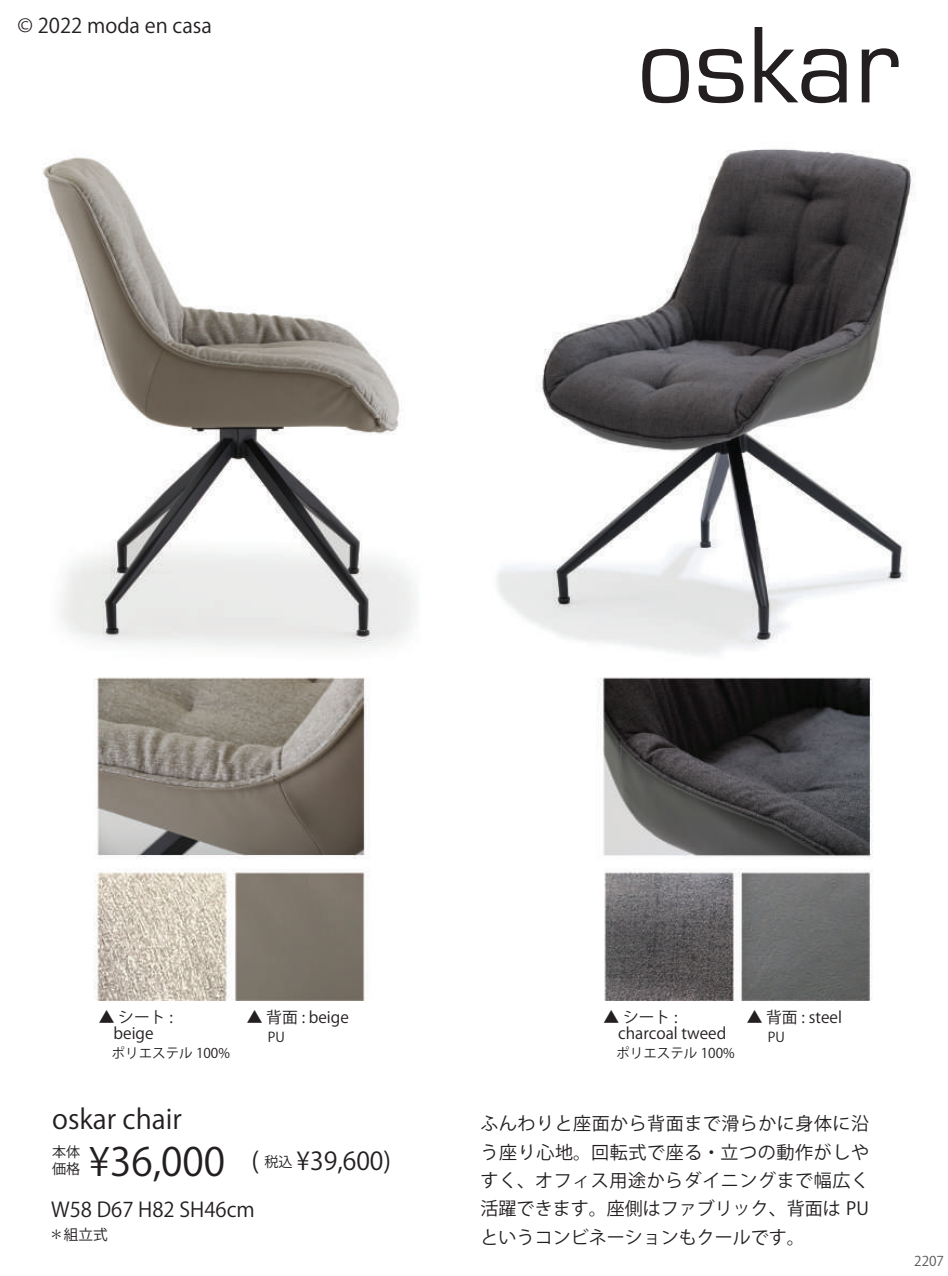
<style>
.page{position:relative;width:948px;height:1276px;background:#fff}
.page>*{position:absolute;margin:0;border:0;box-sizing:border-box;transform-origin:0 0}
.t1{font:112.95px "Eurostile";color:#231f20}
.t2{font:38.7px "Koz Go Pro";color:#231f20}
.t3{font:27px "Koz Go Pro";color:#231f20}
.t4{font:24.53px "Koz Go Pro";color:#231f20}
.t5{font:20.25px "Koz Go Pro";color:#231f20}
.t6{font:18px/28.3px "Koz Go Pro";color:#231f20;text-align:justify}
.t7{font:15.75px/16.2px "Koz Go Pro";color:#231f20}
.t8{font:14.62px "Koz Go Pro";color:#231f20}
.t9{font:14.17px/16.9px "Koz Go Pro";color:#231f20}
.t10{font:13.5px "Koz Go Pro";color:#231f20}
.t11{font:13.5px "Koz Go Pro";color:#57585a}
.s1{font-size:14.17px}
</style>
<div class="page">
<img style="left:43px;top:149px;width:872px;height:851px">
<p class="t5" style="left:17px;top:12px;width:196px">© 2022 moda en casa</p>
<h1 class="t1" style="left:636px;top:4px;width:264px">oskar</h1>
<p class="t7" style="left:99px;top:1009px;width:76px;text-align:center">▲ シート : beige</p>
<p class="t7" style="left:247px;top:1009px;width:103px">▲ 背面 : beige</p>
<p class="t10" style="left:268px;top:1028px;width:19px">PU</p>
<p class="t10" style="left:112px;top:1044px;width:120px">ポリエステル 100%</p>
<h3 class="t3" style="left:52px;top:1101px;width:131px">oskar chair</h3>
<p class="t9" style="left:52px;top:1144px;width:30px">本体価格</p>
<h3 class="t4" style="left:251px;top:1144px;width:141px">( <span class="s1">税込</span> ¥39,600)</h3>
<h2 class="t2" style="left:89px;top:1136px;width:138px">¥36,000</h2>
<p class="t5" style="left:51px;top:1196px;width:205px">W58 D67 H82 SH46cm</p>
<p class="t8" style="left:49px;top:1225px;width:60px">＊組立式</p>
<p class="t7" style="left:618px;top:1009px;width:109px;text-indent:-15px">▲ シート : charcoal tweed</p>
<p class="t7" style="left:746px;top:1009px;width:97px">▲ 背面 : steel</p>
<p class="t10" style="left:767px;top:1028px;width:19px">PU</p>
<p class="t10" style="left:616px;top:1044px;width:120px">ポリエステル 100%</p>
<p class="t6" style="left:480px;top:1110px;width:390px">ふんわりと座面から背面まで滑らかに身体に沿う座り心地。回転式で座る・立つの動作がしやすく、オフィス用途からダイニングまで幅広く活躍できます。座側はファブリック、背面は PUというコンビネーションもクールです。</p>
<p class="t11" style="left:913px;top:1252px;width:31px">2207</p>
</div>
